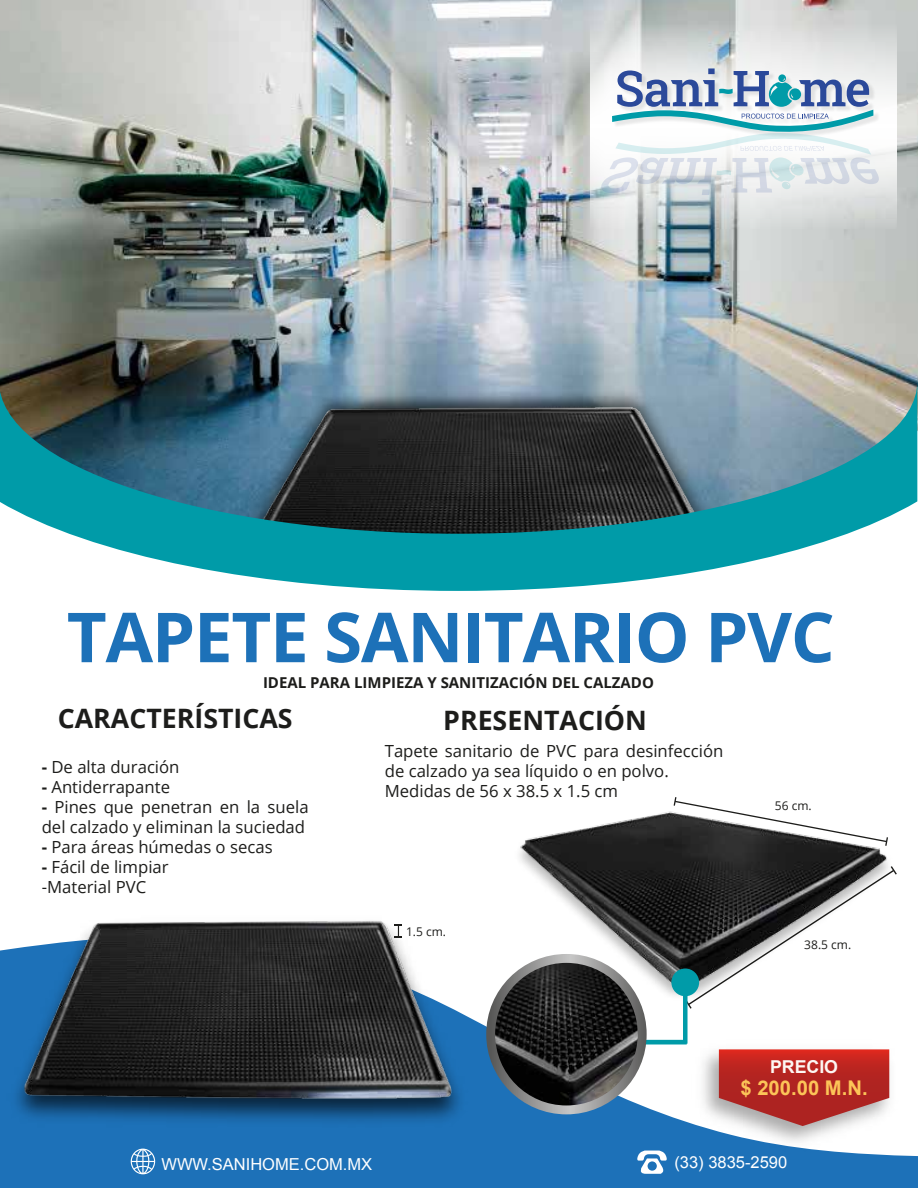
<style>
.page{position:relative;width:918px;height:1188px;background:#fff}
.page>*{position:absolute;margin:0;border:0;box-sizing:border-box;transform-origin:0 0}
.t1{font:700 69px "Open Sans";letter-spacing:-.02em;color:#1d71b8}
.t2{font:700 26.7px "Open Sans";color:#1d1d1b}
.t3{font:700 20.25px "Arial";color:#fcc458}
.t4{font:700 17.7px "Arial";color:#fdf7f3}
.t5{font:16.65px/20.1px "Open Sans";color:#1d1d1b}
.t6{font:16.5px "Arial";color:#fff}
.t7{font:700 15px "Open Sans";color:#1d1d1b}
.t8{font:12px "Open Sans";color:#1d1d1b}
.s1{font-weight:700}
</style>
<div class="page">
<img style="left:0;top:0;width:918px;height:502px">
<svg style="left:0;top:982px;width:918px;height:206px;fill:#1d71b8"></svg>
<svg style="left:0;top:381px;width:917px;height:210px;background:#488089"></svg>
<svg style="left:131px;top:1149px;width:24px;height:25px"></svg>
<svg style="left:637px;top:1151px;width:30px;height:23px"></svg>
<svg style="left:591px;top:23px;width:306px;height:207px;background:#d7dbdb"></svg>
<svg style="left:601px;top:68px;width:278px;height:127px"></svg>
<svg style="left:688px;top:1003px;width:209px;height:6px"></svg>
<img style="left:3px;top:1117px;width:471px;height:16px">
<img style="left:0;top:920px;width:479px;height:197px">
<img style="left:509px;top:982px;width:390px;height:21px">
<img style="left:505px;top:801px;width:392px;height:181px">
<div style="left:683px;top:984px;width:5px;height:60px;background:#009ba8"></div>
<hr style="left:645px;top:1040px;width:42px;height:4px;background:#009ba8">
<div style="left:671px;top:969px;width:28px;height:27px;background:#009ba8;border-radius:50%"></div>
<img style="left:491px;top:958px;width:151px;height:152px;border-radius:76px">
<div style="left:486px;top:954px;width:161px;height:160px;border:9px solid #fff;border-radius:50%"></div>
<img style="left:692px;top:1039px;width:209px;height:116px">
<svg style="left:719px;top:1049px;width:170px;height:77px;background:#bd4542"></svg>
<h1 class="t1" style="left:67px;top:588px;width:769px">TAPETE SANITARIO PVC</h1>
<p class="t7" style="left:263px;top:672px;width:393px">IDEAL PARA LIMPIEZA Y SANITIZACIÓN DEL CALZADO</p>
<h2 class="t2" style="left:58px;top:700px;width:236px">CARACTERÍSTICAS</h2>
<p class="t5" style="left:42px;top:756px;width:139px"><span class="s1">-</span> De alta duración</p>
<p class="t5" style="left:42px;top:776px;width:130px"><span class="s1">-</span> Antiderrapante</p>
<p class="t5" style="left:42px;top:796px;width:269px"><span class="s1">-</span> Pines que penetran en la suela del calzado y eliminan la suciedad</p>
<p class="t5" style="left:42px;top:836px;width:232px"><span class="s1">-</span> Para áreas húmedas o secas</p>
<p class="t5" style="left:42px;top:856px;width:128px"><span class="s1">-</span> Fácil de limpiar -Material PVC</p>
<h2 class="t2" style="left:443px;top:701px;width:205px">PRESENTACIÓN</h2>
<p class="t5" style="left:385px;top:741px;width:340px">Tapete sanitario de PVC para desinfección de calzado ya sea líquido o en polvo.<br>Medidas de 56 x 38.5 x 1.5 cm</p>
<p class="t8" style="left:406px;top:923px;width:42px">1.5 cm.</p>
<p class="t8" style="left:775px;top:797px;width:38px">56 cm.</p>
<p class="t8" style="left:804px;top:937px;width:48px">38.5 cm.</p>
<p class="t4" style="left:770px;top:1055px;width:70px">PRECIO</p>
<p class="t3" style="left:740px;top:1075px;width:129px">$ 200.00 M.N.</p>
<p class="t6" style="left:161px;top:1154px;width:212px">WWW.SANIHOME.COM.MX</p>
<p class="t6" style="left:674px;top:1151px;width:114px">(33) 3835-2590</p>
</div>
